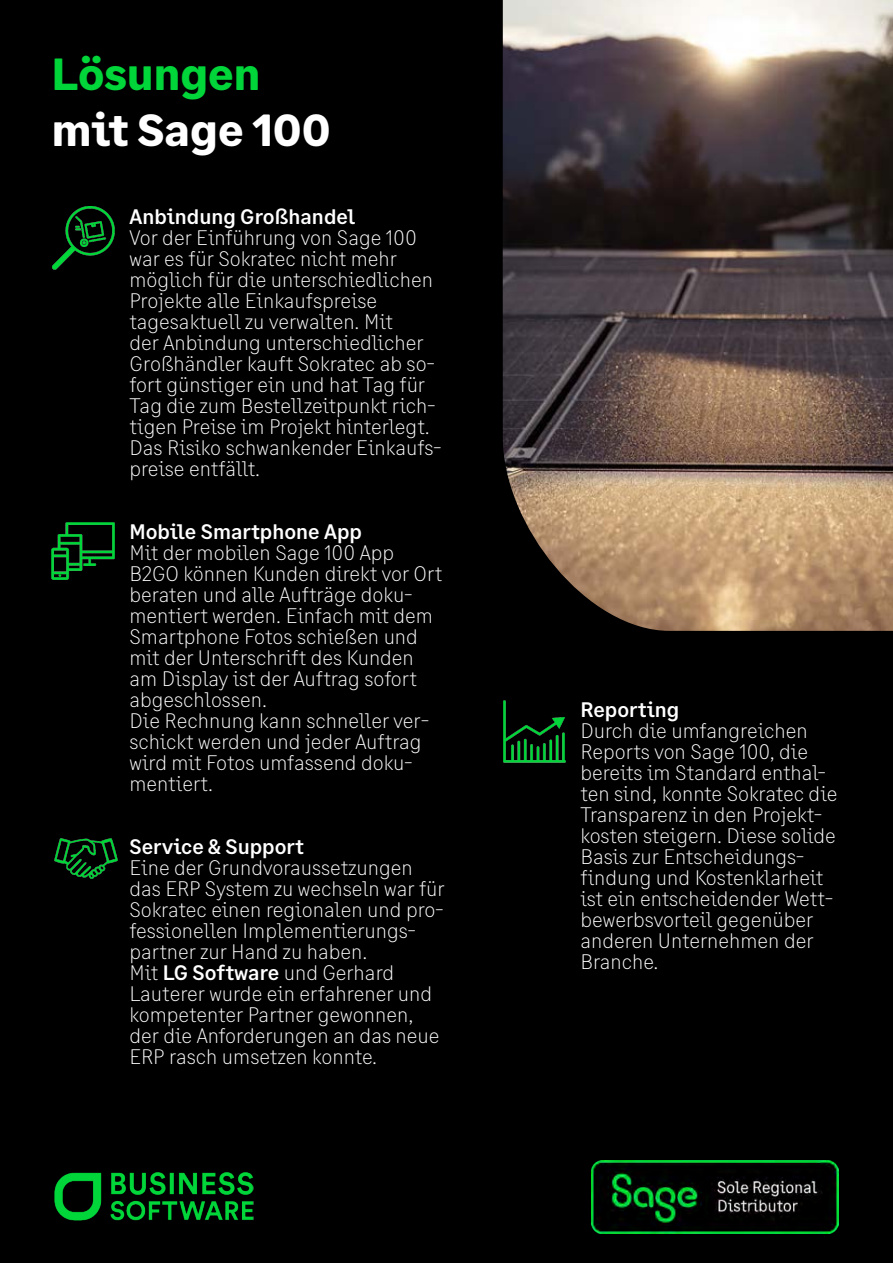
<style>
.page{position:relative;width:893px;height:1263px;background:#000}
.page>*{position:absolute;margin:0;border:0;box-sizing:border-box;transform-origin:0 0}
.t1{font:700 45px "Sage Text";color:#fff}
.t2{font:700 45px "Sage Text";color:#00d639}
.t3{font:300 21px/21px "Sage Text";color:#fff}
.t4{font:500 21px "Sage Text";color:#fff}
.s1{font-weight:500}
</style>
<div class="page">
<img style="left:54px;top:1173px;width:200px;height:48px">
<img style="left:591px;top:1161px;width:248px;height:72px">
<img style="left:52px;top:207px;width:62px;height:63px">
<img style="left:52px;top:523px;width:63px;height:56px">
<img style="left:54px;top:838px;width:63px;height:41px">
<img style="left:503px;top:0;width:390px;height:631px">
<img style="left:503px;top:700px;width:62px;height:63px">
<h1 class="t2" style="left:52px;top:46px;width:210px">Lösungen</h1>
<h1 class="t1" style="left:52px;top:102px;width:280px">mit Sage 100</h1>
<p class="t4" style="left:129px;top:204px;width:227px">Anbindung Großhandel</p>
<p class="t3" style="left:129px;top:227px;width:313px">Vor der Einführung von Sage 100 war es für Sokratec nicht mehr möglich für die unterschiedlichen<br>Projekte alle Einkaufspreise tagesaktuell zu verwalten. Mit<br>der Anbindung unterschiedlicher<br>Großhändler kauft Sokratec ab so&shy;fort günstiger ein und hat Tag für<br>Tag die zum Bestellzeitpunkt rich&shy;tigen Preise im Projekt hinterlegt.<br>Das Risiko schwankender Einkaufs&shy;preise entfällt.</p>
<p class="t4" style="left:129px;top:519px;width:234px">Mobile Smartphone App</p>
<p class="t3" style="left:129px;top:542px;width:314px">Mit der mobilen Sage 100 App<br>B2GO können Kunden direkt vor Ort beraten und alle Aufträge doku&shy;mentiert werden. Einfach mit dem<br>Smartphone Fotos schießen und mit der Unterschrift des Kunden am Display ist der Auftrag sofort abgeschlossen.<br>Die Rechnung kann schneller ver&shy;schickt werden und jeder Auftrag wird mit Fotos umfassend doku&shy;mentiert.</p>
<p class="t4" style="left:129px;top:834px;width:176px">Service &amp; Support</p>
<p class="t3" style="left:129px;top:857px;width:316px">Eine der Grundvoraussetzungen das ERP System zu wechseln war für<br>Sokratec einen regionalen und pro&shy;fessionellen Implementierungs&shy;partner zur Hand zu haben.<br>Mit <span class="s1">LG Software</span> und Gerhard<br>Lauterer wurde ein erfahrener und kompetenter Partner gewonnen, der die Anforderungen an das neue<br>ERP rasch umsetzen konnte.</p>
<p class="t4" style="left:580px;top:697px;width:100px">Reporting</p>
<p class="t3" style="left:580px;top:721px;width:259px">Durch die umfangreichen<br>Reports von Sage 100, die bereits im Standard enthal&shy;ten sind, konnte Sokratec die<br>Transparenz in den Projekt&shy;kosten steigern. Diese solide<br>Basis zur Entscheidungs&shy;findung und Kostenklarheit ist ein entscheidender Wett&shy;bewerbsvorteil gegenüber anderen Unternehmen der<br>Branche.</p>
</div>
